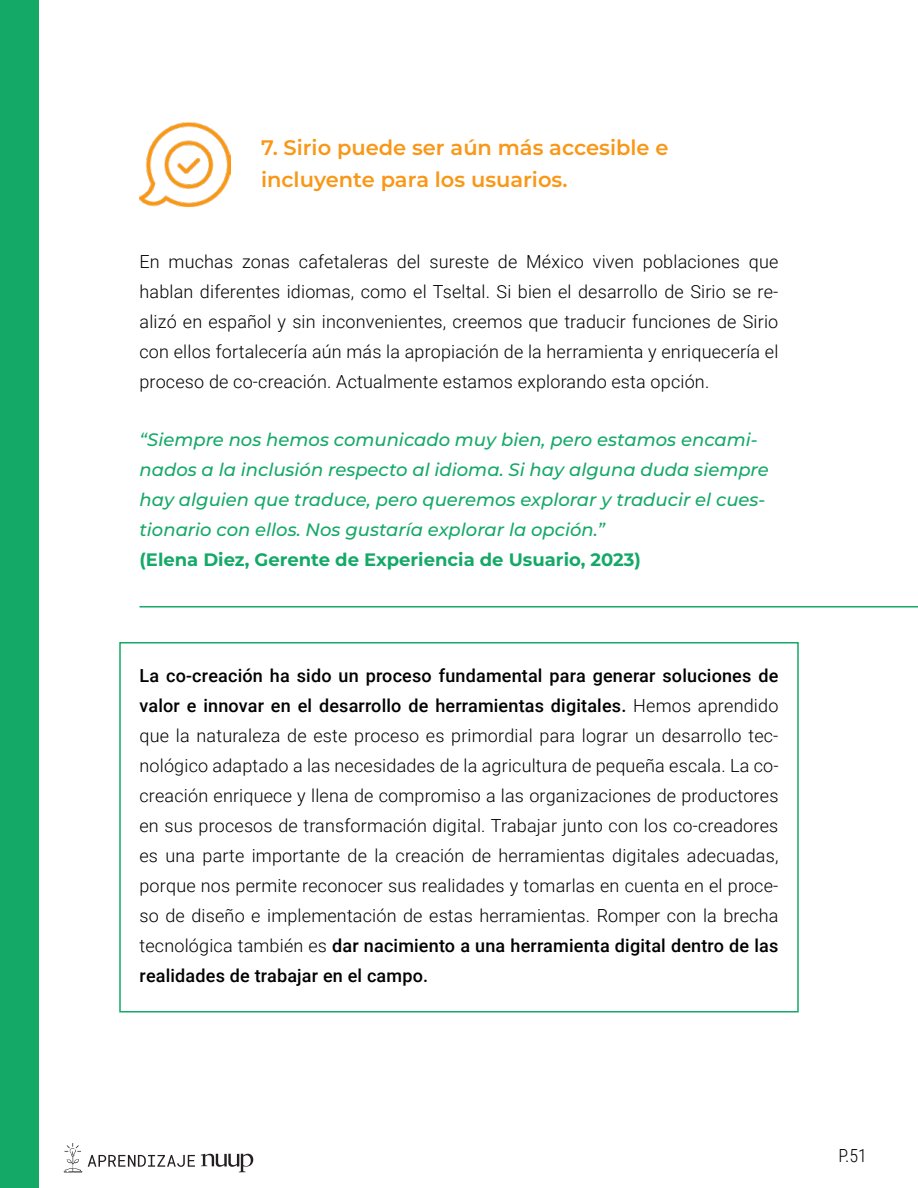
<style>
.page{position:relative;width:918px;height:1188px;background:#fff}
.page>*{position:absolute;margin:0;border:0;box-sizing:border-box;transform-origin:0 0}
.t1{font:600 21px/31.5px "Montserrat";color:#f99716}
.t2{font:300 18px/30px "Roboto";letter-spacing:.01em;color:#000;text-align:justify}
.t3{font:italic 500 18px/30px "Montserrat";color:#15a968}
.t4{font:700 18px "Montserrat";color:#15a968}
.t5{font:300 18px "Roboto Condensed";color:#000}
.s1{font-weight:500}
</style>
<div class="page">
<div style="left:0;top:0;width:39px;height:1188px;background:#15a968"></div>
<svg style="left:201px;top:1154px;width:52px;height:18px"></svg>
<svg style="left:88px;top:1155px;width:107px;height:12px"></svg>
<svg style="left:64px;top:1143px;width:18px;height:29px"></svg>
<img style="left:140px;top:122px;width:90px;height:85px">
<hr style="left:140px;top:606px;width:778px;height:2px;background:#15a968">
<div style="left:119px;top:642px;width:680px;height:370px;border:2px solid #15a968"></div>
<p class="t1" style="left:261px;top:131px;width:409px">7. Sirio puede ser aún más accesible e incluyente para los usuarios.</p>
<p class="t2" style="left:140px;top:246px;width:640px">En muchas zonas cafetaleras del sureste de México viven poblaciones que hablan diferentes idiomas, como el Tseltal. Si bien el desarrollo de Sirio se re&shy;alizó en español y sin inconvenientes, creemos que traducir funciones de Sirio con ellos fortalecería aún más la apropiación de la herramienta y enriquecería el proceso de co-creación. Actualmente estamos explorando esta opción.</p>
<p class="t3" style="left:140px;top:424px;width:631px">“Siempre nos hemos comunicado muy bien, pero estamos encami&shy;nados a la inclusión respecto al idioma. Si hay alguna duda siempre hay alguien que traduce, pero queremos explorar y traducir el cues&shy;tionario con ellos. Nos gustaría explorar la opción.”</p>
<p class="t4" style="left:140px;top:547px;width:503px">(Elena Diez, Gerente de Experiencia de Usuario, 2023)</p>
<p class="t2" style="left:140px;top:660px;width:641px"><span class="s1">La co-creación ha sido un proceso fundamental para generar soluciones de valor e innovar en el desarrollo de herramientas digitales.</span> Hemos aprendido que la naturaleza de este proceso es primordial para lograr un desarrollo tec&shy;nológico adaptado a las necesidades de la agricultura de pequeña escala. La co&shy;creación enriquece y llena de compromiso a las organizaciones de productores en sus procesos de transformación digital. Trabajar junto con los co-creadores es una parte importante de la creación de herramientas digitales adecuadas, porque nos permite reconocer sus realidades y tomarlas en cuenta en el proce&shy;so de diseño e implementación de estas herramientas. Romper con la brecha tecnológica también es <span class="s1">dar nacimiento a una herramienta digital dentro de las realidades de trabajar en el campo.</span></p>
<p class="t5" style="left:838px;top:1143px;width:30px">P.51</p>
</div>
